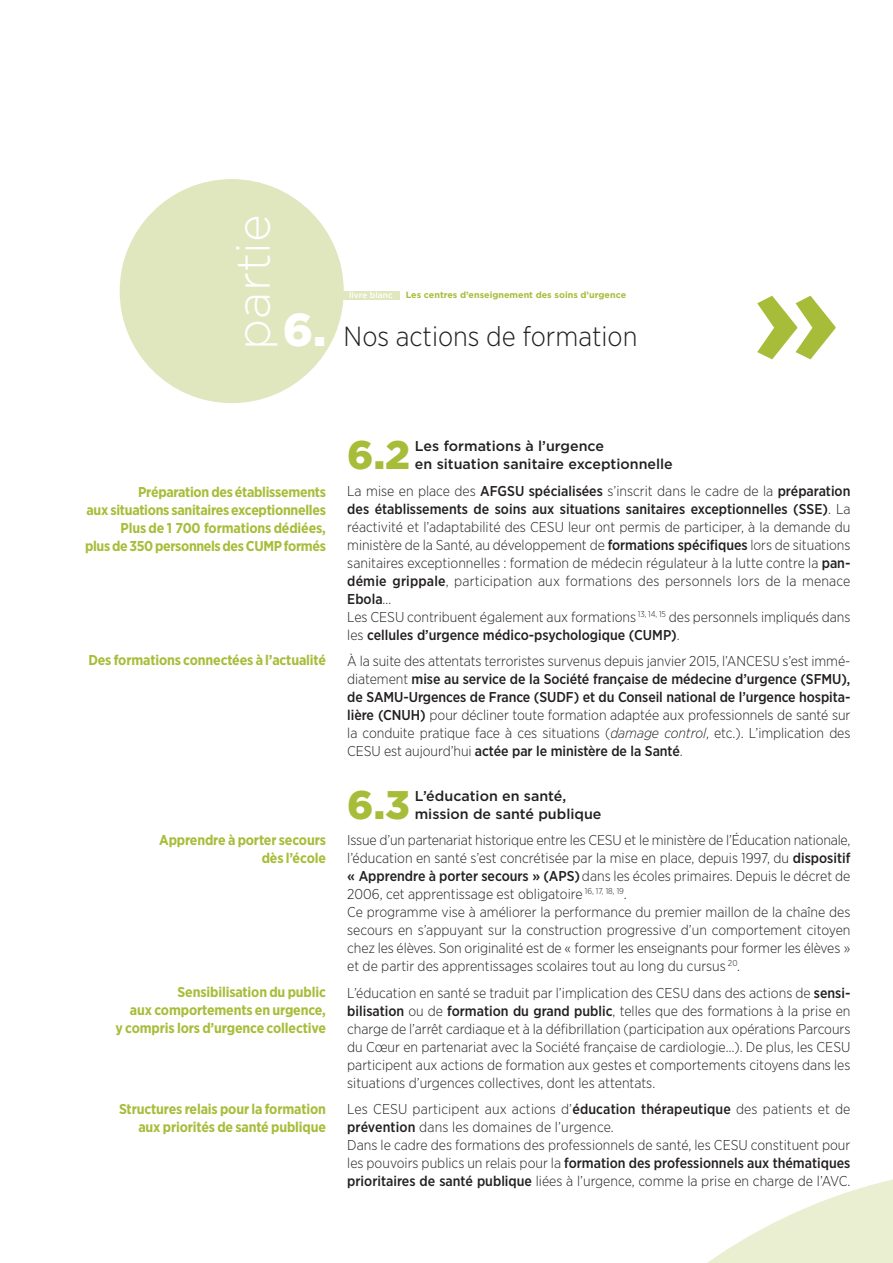
<style>
.page{position:relative;width:893px;height:1263px;background:#fff}
.page>*{position:absolute;margin:0;border:0;box-sizing:border-box;transform-origin:0 0}
.t1{font:300 47.4px "Gotham";color:#fff}
.t2{font:900 39.9px "Gotham";color:#a7bd39}
.t3{font:300 27.6px "Gotham Narrow";color:#231f20}
.t4{font:300 14.25px/18px "Gotham Narrow";color:#231f20}
.t5{font:700 14.25px/18px "Gotham Narrow";letter-spacing:-.01em;color:#a7bd39;text-align:right}
.t6{font:500 14.25px/18px "Gotham";color:#231f20}
.t7{font:700 9px "Gotham";color:#a7bd39}
.t8{font:500 8.4px "Gotham";color:#fff}
.s1{font-family:"Gotham";font-weight:900;font-size:46.05px;color:#fff}
.s2{font-weight:500}
.s3{font-style:italic}
</style>
<div class="page">
<svg style="left:707px;top:1179px;width:186px;height:84px"></svg>
<div style="left:120px;top:179px;width:224px;height:224px;background:#e0e7be;border-radius:50%"></div>
<div style="left:343px;top:291px;width:56px;height:9px;background:#e0e7be"></div>
<svg style="left:757px;top:296px;width:79px;height:63px"></svg>
<h1 class="t1" style="left:237px;top:350px;width:137px;rotate:-90deg">partie</h1>
<p class="t8" style="left:349px;top:292px;width:45px">livre blanc</p>
<p class="t7" style="left:406px;top:292px;width:222px">Les centres d’enseignement des soins d’urgence</p>
<h3 class="t3" style="left:283px;top:327px;width:356px"><span class="s1">6.</span> Nos actions de formation</h3>
<p class="t5" style="left:85px;top:484px;width:242px">Préparation des établissements<br>aux situations sanitaires exceptionnelles Plus de 1 700 formations dédiées,<br>plus de 350 personnels des CUMP formés</p>
<p class="t5" style="left:88px;top:652px;width:239px">Des formations connectées à l’actualité</p>
<p class="t5" style="left:159px;top:832px;width:168px">Apprendre à porter secours dès l’école</p>
<p class="t5" style="left:115px;top:984px;width:212px">Sensibilisation du public<br>aux comportements en urgence,<br>y compris lors d’urgence collective</p>
<p class="t5" style="left:119px;top:1101px;width:208px">Structures relais pour la formation aux priorités de santé publique</p>
<h2 class="t2" style="left:347px;top:441px;width:64px">6.2</h2>
<p class="t6" style="left:415px;top:438px;width:259px">Les formations à l’urgence<br>en situation sanitaire exceptionnelle</p>
<p class="t4" style="left:347px;top:483px;width:505px">La mise en place des <span class="s2">AFGSU spécialisées</span> s’inscrit dans le cadre de la <span class="s2">préparation des établissements de soins aux situations sanitaires exceptionnelles (SSE)</span>. La réactivité et l’adaptabilité des CESU leur ont permis de participer, à la demande du ministère de la Santé, au développement de <span class="s2">formations spécifiques</span> lors de situations sanitaires exceptionnelles : formation de médecin régulateur à la lutte contre la <span class="s2">pan&shy;démie grippale</span>, participation aux formations des personnels lors de la menace <span class="s2">Ebola</span>…<br>Les CESU contribuent également aux formations <sup>13,</sup> <sup>14,</sup> <sup>15</sup> des personnels impliqués dans les <span class="s2">cellules d’urgence médico-psychologique (CUMP)</span>.</p>
<p class="t4" style="left:347px;top:653px;width:505px;text-align:justify">À la suite des attentats terroristes survenus depuis janvier 2015, l’ANCESU s’est immé&shy;diatement <span class="s2">mise au service de la Société française de médecine d’urgence (SFMU), de SAMU-Urgences de France (SUDF) et du Conseil national de l’urgence hospita&shy;lière (CNUH)</span> pour décliner toute formation adaptée aux professionnels de santé sur la conduite pratique face à ces situations (<span class="s3">damage control</span>, etc.). L’implication des CESU est aujourd’hui <span class="s2">actée par le ministère de la Santé</span>.</p>
<h2 class="t2" style="left:347px;top:791px;width:64px">6.3</h2>
<p class="t6" style="left:415px;top:788px;width:188px">L’éducation en santé, mission de santé publique</p>
<p class="t4" style="left:347px;top:832px;width:505px">Issue d’un partenariat historique entre les CESU et le ministère de l’Éducation nationale, l’éducation en santé s’est concrétisée par la mise en place, depuis 1997, du <span class="s2">dispositif « Apprendre à porter secours » (APS)</span>dans les écoles primaires. Depuis le décret de 2006, cet appren tissage est obligatoire <sup>16,</sup> <sup>17,</sup> <sup>18,</sup> <sup>19</sup>.<br>Ce programme vise à améliorer la performance du premier maillon de la chaîne des secours en s’appuyant sur la construction progressive d’un comportement citoyen chez les élèves. Son originalité est de « former les enseignants pour former les élèves » et de partir des apprentissages scolaires tout au long du cursus <sup>20</sup>.</p>
<p class="t4" style="left:347px;top:985px;width:505px;text-align:justify">L’éducation en santé se traduit par l’implication des CESU dans des actions de <span class="s2">sensi&shy;bilisation</span> ou de <span class="s2">formation du grand public</span>, telles que des formations à la prise en charge de l’arrêt cardiaque et à la défibrillation (participation aux opérations Parcours du Cœur en partenariat avec la Société française de cardiologie…). De plus, les CESU participent aux actions de formation aux gestes et comportements citoyens dans les situations d’urgences collectives, dont les attentats.</p>
<p class="t4" style="left:347px;top:1101px;width:505px">Les CESU participent aux actions d’<span class="s2">éducation thérapeutique</span> des patients et de <span class="s2">prévention</span> dans les domaines de l’urgence.<br>Dans le cadre des formations des professionnels de santé, les CESU constituent pour les pouvoirs publics un relais pour la <span class="s2">formation des professionnels aux thématiques prioritaires de santé publique</span> liées à l’urgence, comme la prise en charge de l’AVC.</p>
</div>
